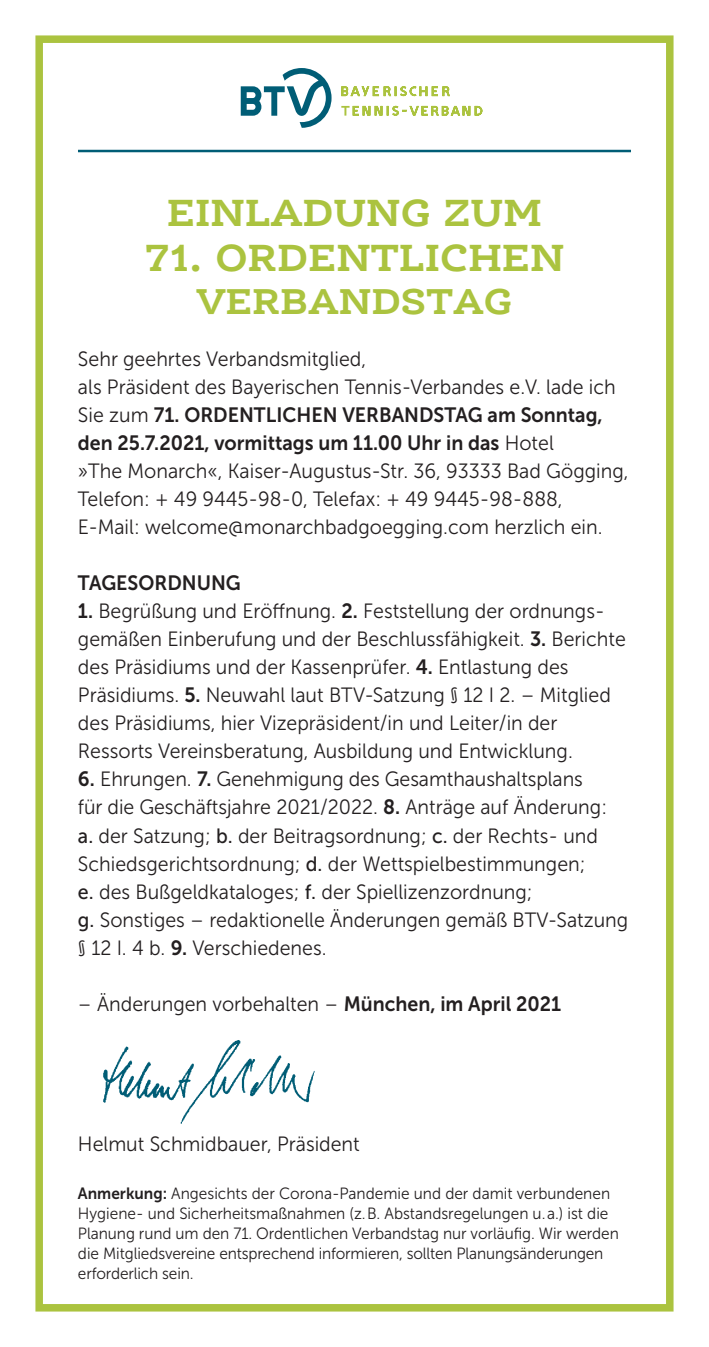
<style>
.page{position:relative;width:709px;height:1347px;background:#fff}
.page>*{position:absolute;margin:0;border:0;box-sizing:border-box;transform-origin:0 0}
.t1{font:700 40.5px "Ernestine OT";letter-spacing:.005em;color:#abc33f}
.t2{font:700 38.25px "Ernestine OT";letter-spacing:.005em;color:#abc33f}
.t3{font:20.5px/28px "Museo Sans 300";color:#231f20;scale:.95 1}
.t4{font:20.5px/28px "Museo Sans 700";color:#231f20;scale:.95 1}
.t5{font:16.25px/20px "Museo Sans 300";letter-spacing:-.005em;color:#231f20;scale:.95 1}
.s1{font-family:"Museo Sans 300"}
.s2{font-family:"Museo Sans 700"}
.s3{font-family:"Museo Sans 500"}
</style>
<div class="page">
<div style="left:35px;top:35px;width:638px;height:1276px;background:#fff;border:8px solid #abc33f"></div>
<img style="left:103px;top:1040px;width:212px;height:84px">
<svg style="left:341px;top:86px;width:141px;height:30px"></svg>
<svg style="left:241px;top:68px;width:90px;height:60px"></svg>
<hr style="left:78px;top:150px;width:553px;height:2px;background:#005d76">
<h1 class="t1" style="left:167px;top:190px;width:376px">EINLADUNG ZUM</h1>
<h1 class="t1" style="left:144px;top:235px;width:421px">71. ORDENTLICHEN</h1>
<h2 class="t2" style="left:196px;top:279px;width:317px">VERBANDSTAG</h2>
<p class="t3" style="left:78px;top:345px;width:567px">Sehr geehrtes Verbandsmitglied,<br>als Präsident des Bayerischen Tennis-Verbandes e.V. lade ich</p>
<p class="t4" style="left:78px;top:401px;width:554px"><span class="s1">Sie zum</span> 71. ORDENTLICHEN VERBANDSTAG am Sonntag, den 25.7.2021, vormittags um 11.00 Uhr in das <span class="s1">Hotel</span></p>
<p class="t3" style="left:78px;top:457px;width:581px">»The Monarch«, Kaiser-Augustus-Str. 36, 93333 Bad Gögging,<br>Telefon: + 49 9445-98-0, Telefax: + 49 9445-98-888,<br>E-Mail: welcome@monarchbadgoegging.com herzlich ein.</p>
<p class="t4" style="left:78px;top:569px;width:28px">Tagesordnung</p>
<p class="t3" style="left:78px;top:597px;width:578px"><span class="s2">1.</span> Begrüßung und Eröffnung. <span class="s2">2.</span> Feststellung der ordnungs&shy;gemäßen Einberufung und der Beschlussfähigkeit. <span class="s2">3.</span> Berichte des Präsidiums und der Kassenprüfer. <span class="s2">4.</span> Entlastung des Präsidiums. <span class="s2">5.</span> Neuwahl laut BTV-Satzung § 12 I 2. – Mitglied des Präsidiums, hier Vizepräsident/in und Leiter/in der Ressorts Vereinsberatung, Ausbildung und Entwicklung.</p>
<p class="t3" style="left:78px;top:765px;width:580px"><span class="s2">6.</span> Ehrungen. <span class="s2">7.</span> Genehmigung des Gesamthaushaltsplans<br>für die Geschäftsjahre 2021/2022. <span class="s2">8.</span> Anträge auf Änderung:<br><span class="s3">a.</span> der Satzung; <span class="s3">b.</span> der Beitragsordnung; <span class="s3">c.</span> der Rechts- und Schiedsgerichtsordnung; <span class="s3">d.</span> der Wettspielbestimmungen;<br><span class="s3">e.</span> des Bußgeldkataloges; <span class="s3">f.</span> der Spiellizenzordnung;<br><span class="s3">g.</span> Sonstiges – redaktionelle Änderungen gemäß BTV-Satzung § 12 I. 4 b. <span class="s2">9.</span> Verschiedenes.</p>
<p class="t3" style="left:78px;top:989px;width:510px">– Änderungen vorbehalten – <span class="s2">München, im April 2021</span></p>
<p class="t3" style="left:78px;top:1129px;width:298px">Helmut Schmidbauer, Präsident</p>
<p class="t5" style="left:78px;top:1183px;width:571px"><span class="s2">Anmerkung:</span> Angesichts der Corona-Pandemie und der damit verbundenen Hygiene- und Sicherheitsmaßnahmen (z.B. Abstandsregelungen u.a.) ist die Planung rund um den 71. Ordentlichen Verbandstag nur vorläufig. Wir werden die Mitgliedsvereine entsprechend informieren, sollten Planungsänderungen erforderlich sein.</p>
</div>
